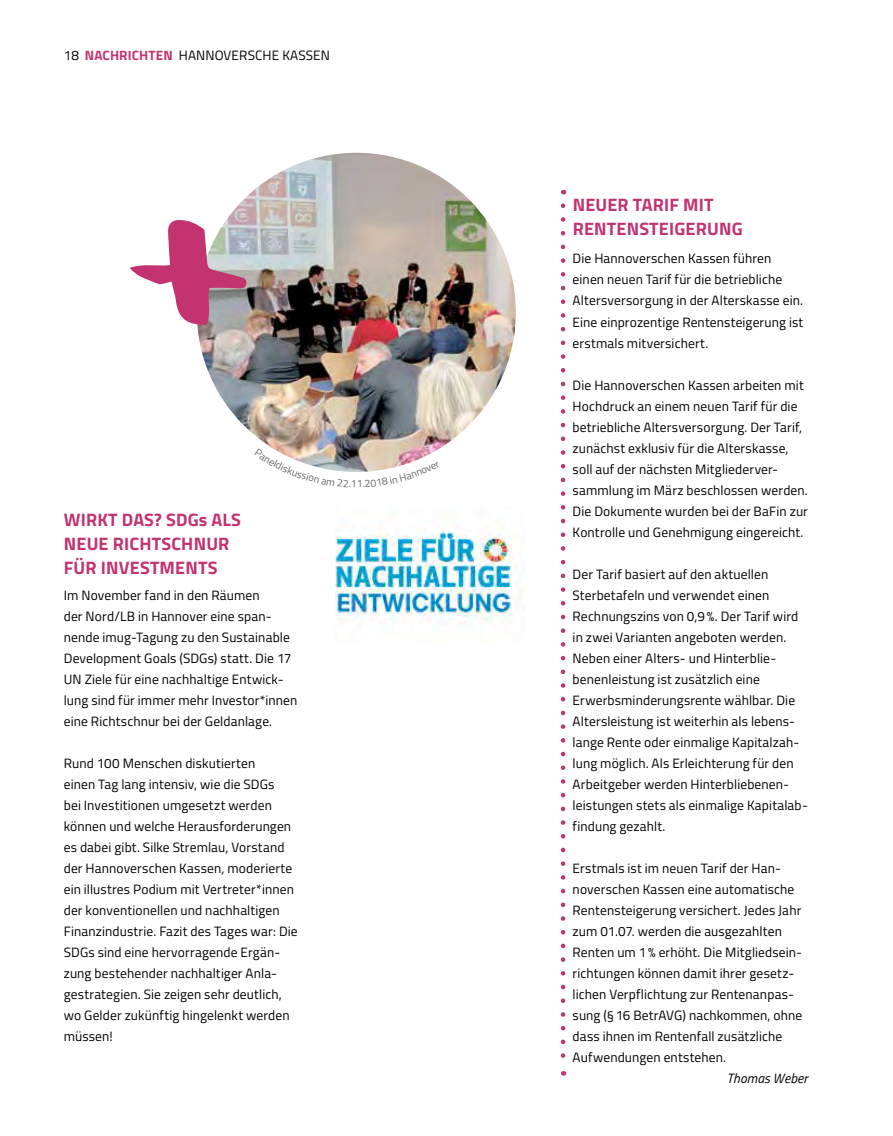
<style>
.page{position:relative;width:893px;height:1136px;background:#fff}
.page>*{position:absolute;margin:0;border:0;box-sizing:border-box;transform-origin:0 0}
.t1{font:288.3px "Helena";color:#c23370}
.t2{font:700 18px/24px "Titillium";letter-spacing:.01em;color:#c23370}
.t3{font:13.5px/21px "Titillium";letter-spacing:.01em;color:#000}
.t4{font:italic 13.5px "Titillium";letter-spacing:.01em;color:#000}
.s1{font-weight:700;color:#c23370}
</style>
<div class="page">
<svg style="left:561px;top:206px;width:4px;height:869px"></svg>
<img style="left:197px;top:153px;width:319px;height:319px;border-radius:159px">
<img style="left:335px;top:529px;width:189px;height:94px">
<img style="left:272px;top:448px;width:168px;height:24px">
<p class="t3" style="left:64px;top:45px;width:268px">18 <span class="s1">NACHRICHTEN</span> HANNOVERSCHE KASSEN</p>
<h1 class="t1" style="left:130px;top:74px;width:119px">+</h1>
<h2 class="t2" style="left:64px;top:507px;width:178px">WIRKT DAS? SDGs ALS<br>NEUE RICHTSCHNUR<br>FÜR INVESTMENTS</h2>
<p class="t3" style="left:64px;top:583px;width:235px">Im November fand in den Räumen<br>der Nord/LB in Hannover eine span&shy;nende imug-Tagung zu den Sustainable Development Goals (SDGs) statt. Die 17<br>UN Ziele für eine nachhaltige Entwick&shy;lung sind für immer mehr Investor*innen eine Richtschnur bei der Geldanlage.</p>
<p class="t3" style="left:64px;top:751px;width:236px">Rund 100 Menschen diskutierten<br>einen Tag lang intensiv, wie die SDGs<br>bei Investitionen umgesetzt werden können und welche Herausforderungen es dabei gibt. Silke Stremlau, Vorstand der Hannoverschen Kassen, moderierte ein illustres Podium mit Vertreter*innen der konventionellen und nachhaltigen Finanzindustrie. Fazit des Tages war: Die SDGs sind eine hervorragende Ergän&shy;zung bestehender nachhaltiger Anla&shy;gestrategien. Sie zeigen sehr deutlich, wo Gelder zukünftig hingelenkt werden müssen!</p>
<h2 class="t2" style="left:573px;top:192px;width:171px">NEUER TARIF MIT<br>RENTENSTEIGERUNG</h2>
<p class="t3" style="left:573px;top:247px;width:232px">Die Hannoverschen Kassen führen einen neuen Tarif für die betriebliche Altersversorgung in der Alterskasse ein.<br>Eine einprozentige Rentensteigerung ist erstmals mitversichert.</p>
<p class="t3" style="left:573px;top:373px;width:237px">Die Hannoverschen Kassen arbeiten mit Hochdruck an einem neuen Tarif für die betriebliche Altersversorgung. Der Tarif, zunächst exklusiv für die Alterskasse, soll auf der nächsten Mitgliederver&shy;sammlung im März beschlossen werden.<br>Die Dokumente wurden bei der BaFin zur Kontrolle und Genehmigung eingereicht.</p>
<p class="t3" style="left:573px;top:562px;width:237px">Der Tarif basiert auf den aktuellen Sterbetafeln und verwendet einen Rechnungszins von 0,9%. Der Tarif wird in zwei Varianten angeboten werden.<br>Neben einer Alters- und Hinterblie&shy;benenleistung ist zusätzlich eine Erwerbsminderungsrente wählbar. Die Altersleistung ist weiterhin als lebens&shy;lange Rente oder einmalige Kapitalzah&shy;lung möglich. Als Erleichterung für den Arbeitgeber werden Hinterbliebenen&shy;leistungen stets als einmalige Kapitalab&shy;findung gezahlt.</p>
<p class="t3" style="left:573px;top:857px;width:231px">Erstmals ist im neuen Tarif der Han&shy;noverschen Kassen eine automatische Rentensteigerung versichert. Jedes Jahr zum 01.07. werden die ausgezahlten Renten um 1% erhöht. Die Mitgliedsein&shy;richtungen können damit ihrer gesetz&shy;lichen Verpflichtung zur Rentenanpas&shy;sung (§16 BetrAVG) nachkommen, ohne dass ihnen im Rentenfall zusätzliche Aufwendungen entstehen.</p>
<p class="t4" style="left:727px;top:1068px;width:83px">Thomas Weber</p>
</div>
